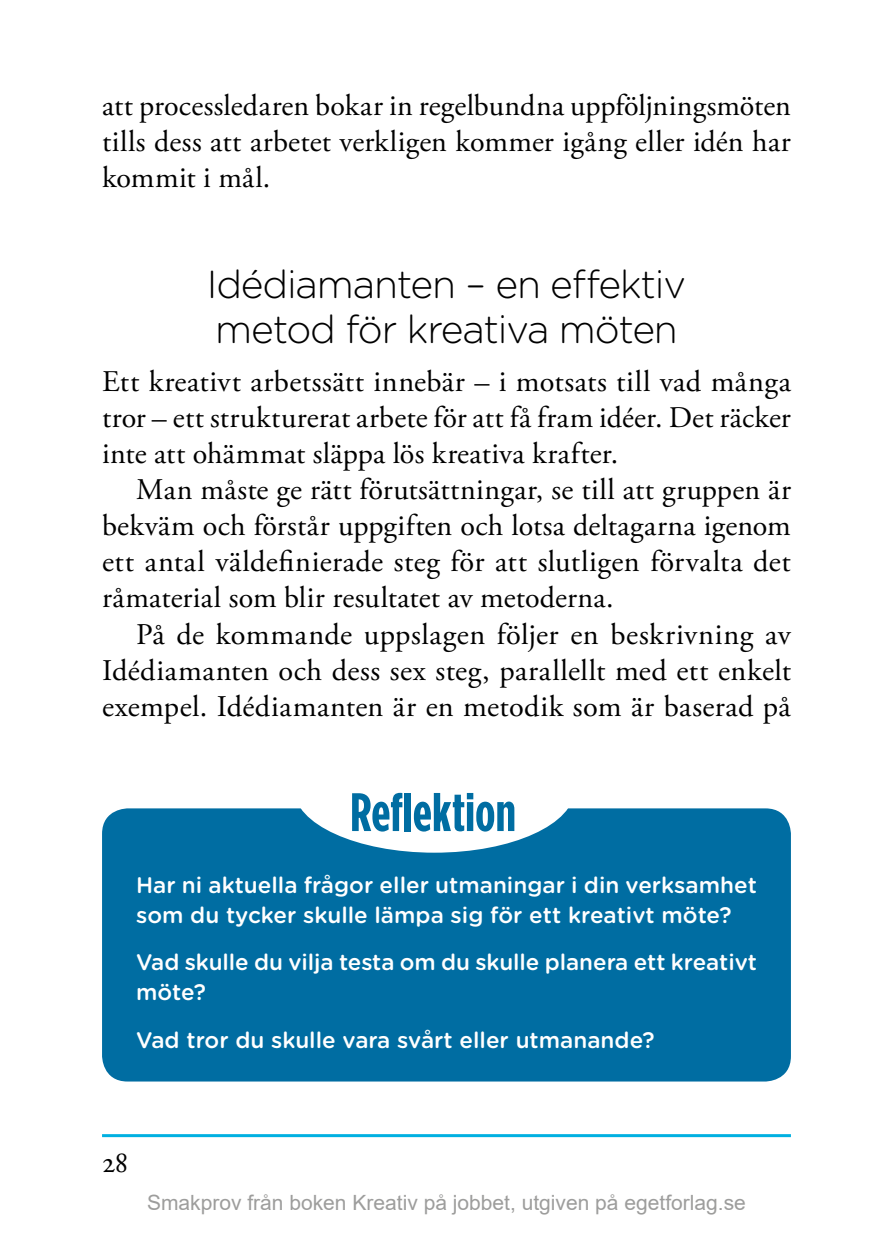
<style>
.page{position:relative;width:893px;height:1259px;background:#fff}
.page>*{position:absolute;margin:0;border:0;box-sizing:border-box;transform-origin:0 0}
.t1{font:700 54px "Gotham Condensed";color:#006da2}
.t2{font:300 39px/45px "Gotham Rounded";letter-spacing:-.03em;color:#000}
.t3{font:30px/36px "Adobe Garamond Pro";letter-spacing:.01em;color:#000;text-align:justify}
.t4{font:500 22.5px/30px "Gotham Rounded";color:#fff}
.t5{font:21px "Arial";color:#9d9d9c}
</style>
<div class="page">
<hr style="left:102px;top:1134px;width:689px;height:3px;background:#00b0e1">
<div style="left:102px;top:808px;width:689px;height:273px;background:#006da2;border-radius:26px"></div>
<div style="left:294px;top:725px;width:281px;height:127px;background:#fff;border-radius:50%"></div>
<p class="t3" style="left:102px;top:89px;width:690px">att processledaren bokar in regelbundna uppföljningsmöten tills dess att arbetet verkligen kommer igång eller idén har kommit i mål.</p>
<h2 class="t2" style="left:207px;top:260px;width:481px">Idédiamanten – en effektiv metod för kreativa möten</h2>
<p class="t3" style="left:102px;top:365px;width:690px">Ett kreativt arbetssätt innebär – i motsats till vad många tror – ett strukturerat arbete för att få fram idéer. Det räcker inte att ohämmat släppa lös kreativa krafter.</p>
<p class="t3" style="left:102px;top:473px;width:690px;text-indent:34px">Man måste ge rätt förutsättningar, se till att gruppen är bekväm och förstår uppgiften och lotsa deltagarna igenom ett antal väldefinierade steg för att slutligen förvalta det råmaterial som blir resultatet av metoderna.</p>
<p class="t3" style="left:102px;top:617px;width:690px;text-indent:34px">På de kommande uppslagen följer en beskrivning av Idédiamanten och dess sex steg, parallellt med ett enkelt exempel. Idédiamanten är en metodik som är baserad på</p>
<h1 class="t1" style="left:350px;top:780px;width:167px">Reflektion</h1>
<p class="t4" style="left:136px;top:869px;width:622px">Har ni aktuella frågor eller utmaningar i din verksamhet som du tycker skulle lämpa sig för ett kreativt möte?</p>
<p class="t4" style="left:136px;top:946px;width:622px">Vad skulle du vilja testa om du skulle planera ett kreativt möte?</p>
<p class="t4" style="left:136px;top:1023px;width:520px">Vad tror du skulle vara svårt eller utmanande?</p>
<p class="t3" style="left:102px;top:1145px;width:28px">28</p>
<p class="t5" style="left:147px;top:1188px;width:600px">Smakprov från boken Kreativ på jobbet, utgiven på egetforlag.se</p>
</div>
